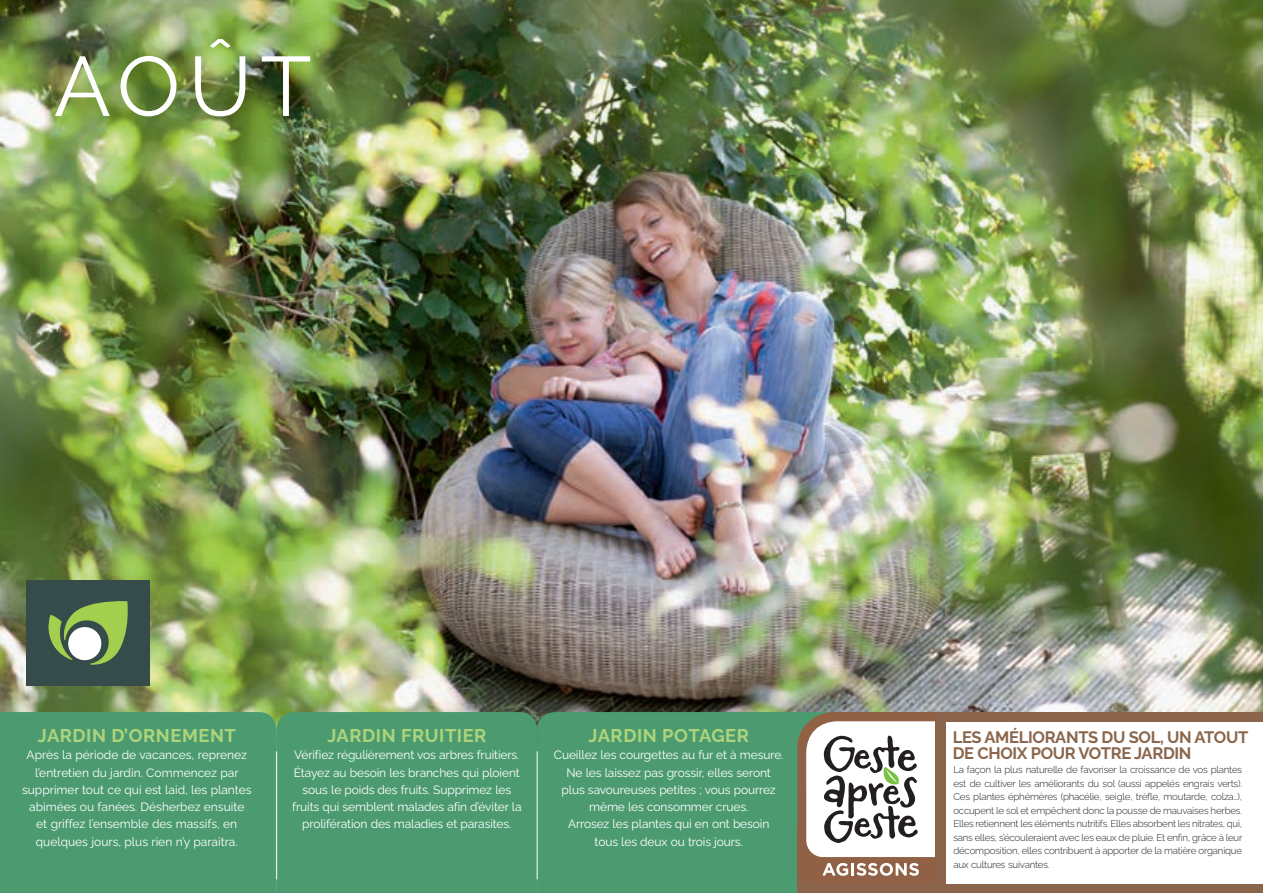
<style>
.page{position:relative;width:1263px;height:893px;background:#fff}
.page>*{position:absolute;margin:0;border:0;box-sizing:border-box;transform-origin:0 0}
.t1{font:84px "Raleway";color:#fff}
.t2{font:700 18.3px "Raleway";letter-spacing:.03em;color:#aed47b}
.t3{font:700 16.5px/16.5px "Raleway";letter-spacing:-.02em;color:#8a664c}
.t4{font:12px/17.2px "Raleway";letter-spacing:-.01em;color:#fff;text-align:center}
.t5{font:300 9.75px/13.5px "Raleway";letter-spacing:-.02em;color:#231f20;text-align:justify}
</style>
<div class="page">
<img style="left:0;top:0;width:1263px;height:712px">
<div style="left:0;top:712px;width:277px;height:181px;background:#4c9b70"></div>
<div style="left:277px;top:712px;width:260px;height:181px;background:#4c9b70"></div>
<div style="left:537px;top:712px;width:260px;height:181px;background:#4c9b70"></div>
<hr style="left:276px;top:751px;width:1px;height:128px;background:#fff">
<hr style="left:537px;top:751px;width:1px;height:128px;background:#fff">
<div style="left:933px;top:712px;width:330px;height:171px;background:#8a654b"></div>
<div style="left:797px;top:827px;width:466px;height:66px;background:#8a654b"></div>
<div style="left:946px;top:722px;width:317px;height:161px;background:#fff"></div>
<svg style="left:797px;top:712px;width:138px;height:164px"></svg>
<hr style="left:935px;top:712px;width:3px;height:171px;background:#906144">
<div style="left:26px;top:580px;width:124px;height:106px;background:#364c4a"></div>
<svg style="left:48px;top:601px;width:80px;height:64px"></svg>
<h1 class="t1" style="left:54px;top:20px;width:259px">AOÛT</h1>
<h2 class="t2" style="left:38px;top:721px;width:200px">JARDIN D’ORNEMENT</h2>
<p class="t4" style="left:22px;top:745px;width:231px">Après la période de vacances, reprenez l’entretien du jardin. Commencez par supprimer tout ce qui est laid, les plantes abimées ou fanées. Désherbez ensuite<br>et griffez l’ensemble des massifs, en quelques jours, plus rien n’y paraitra.</p>
<h2 class="t2" style="left:327px;top:721px;width:161px">JARDIN FRUITIER</h2>
<p class="t4" style="left:292px;top:745px;width:231px">Vérifiez régulièrement vos arbres fruitiers.<br>Étayez au besoin les branches qui ploient sous le poids des fruits. Supprimez les fruits qui semblent malades afin d’éviter la prolifération des maladies et parasites.</p>
<h2 class="t2" style="left:588px;top:721px;width:162px">JARDIN POTAGER</h2>
<p class="t4" style="left:554px;top:745px;width:231px">Cueillez les courgettes au fur et à mesure.<br>Ne les laissez pas grossir, elles seront plus savoureuses petites ; vous pourrez même les consommer crues.<br>Arrosez les plantes qui en ont besoin<br>tous les deux ou trois jours.</p>
<h3 class="t3" style="left:953px;top:727px;width:297px">LES AMÉLIORANTS DU SOL, UN ATOUT<br>DE CHOIX POUR VOTRE JARDIN</h3>
<p class="t5" style="left:953px;top:762px;width:291px">La façon la plus naturelle de favoriser la croissance de vos plantes est de cultiver les améliorants du sol (aussi appelés engrais verts).<br>Ces plantes éphémères (phacélie, seigle, trèfle, moutarde, colza…), occupent le sol et empêchent donc la pousse de mauvaises herbes.<br>Elles retiennent les éléments nutritifs. Elles absorbent les nitrates, qui, sans elles, s’écouleraient avec les eaux de pluie. Et enfin, grâce à leur décomposition, elles contribuent à apporter de la matière organique aux cultures suivantes.</p>
</div>
